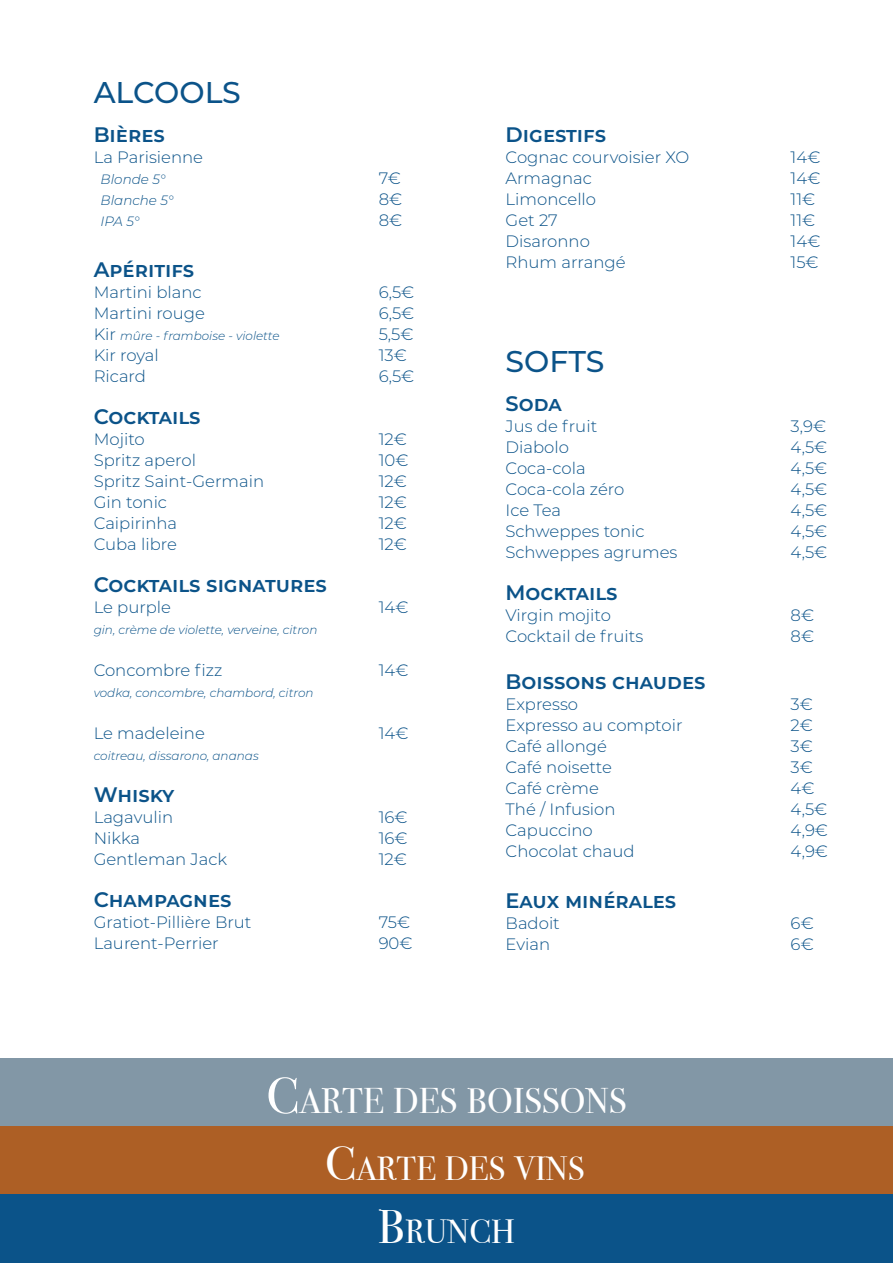
<style>
.page{position:relative;width:893px;height:1263px;background:#fff}
.page>*{position:absolute;margin:0;border:0;box-sizing:border-box;transform-origin:0 0}
.t1{font:35.7px "Bodoni Svty Two ITCTT";color:#fff}
.t2{font:33.6px/63.2px "Bodoni Svty Two ITCTT";color:#fff;text-align:center}
.t3{font:500 30px "Montserrat";color:#0b5389}
.t4{font:600 21px "Montserrat";color:#0b5389}
.t5{font:300 16.5px "Montserrat";color:#0b5389}
.t6{font:italic 300 13.5px "Montserrat";color:#0b5389}
.t7{font:italic 300 12px "Montserrat";color:#0b5389}
.s1{font-style:normal;font-size:16.5px}
.s2{font-size:51px}
.s3{font-size:48px}
</style>
<div class="page">
<div style="left:0;top:1058px;width:893px;height:68px;background:#8297a6"></div>
<div style="left:0;top:1126px;width:893px;height:69px;background:#ad5f25"></div>
<div style="left:0;top:1195px;width:893px;height:68px;background:#0b5389"></div>
<h3 class="t3" style="left:94px;top:72px;width:149px">ALCOOLS</h3>
<p class="t4" style="left:94px;top:120px;width:73px">Bières</p>
<p class="t5" style="left:94px;top:146px;width:111px">La Parisienne</p>
<p class="t6" style="left:101px;top:170px;width:66px">Blonde 5°</p>
<p class="t5" style="left:379px;top:167px;width:24px">7€</p>
<p class="t6" style="left:101px;top:191px;width:74px">Blanche 5°</p>
<p class="t5" style="left:379px;top:188px;width:25px">8€</p>
<p class="t6" style="left:101px;top:212px;width:40px">IPA 5°</p>
<p class="t5" style="left:379px;top:209px;width:25px">8€</p>
<p class="t4" style="left:94px;top:255px;width:102px">Apéritifs</p>
<p class="t5" style="left:94px;top:281px;width:110px">Martini blanc</p>
<p class="t5" style="left:379px;top:281px;width:37px">6,5€</p>
<p class="t5" style="left:94px;top:302px;width:113px">Martini rouge</p>
<p class="t5" style="left:379px;top:302px;width:37px">6,5€</p>
<p class="t7" style="left:94px;top:328px;width:187px"><span class="s1">Kir</span> mûre - framboise - violette</p>
<p class="t5" style="left:379px;top:323px;width:36px">5,5€</p>
<p class="t5" style="left:94px;top:344px;width:67px">Kir royal</p>
<p class="t5" style="left:379px;top:344px;width:30px">13€</p>
<p class="t5" style="left:94px;top:365px;width:54px">Ricard</p>
<p class="t5" style="left:379px;top:365px;width:37px">6,5€</p>
<p class="t4" style="left:94px;top:402px;width:108px">Cocktails</p>
<p class="t5" style="left:94px;top:428px;width:53px">Mojito</p>
<p class="t5" style="left:379px;top:428px;width:30px">12€</p>
<p class="t5" style="left:94px;top:449px;width:104px">Spritz aperol</p>
<p class="t5" style="left:379px;top:449px;width:31px">10€</p>
<p class="t5" style="left:94px;top:470px;width:172px">Spritz Saint-Germain</p>
<p class="t5" style="left:379px;top:470px;width:30px">12€</p>
<p class="t5" style="left:94px;top:491px;width:75px">Gin tonic</p>
<p class="t5" style="left:379px;top:491px;width:30px">12€</p>
<p class="t5" style="left:94px;top:512px;width:85px">Caipirinha</p>
<p class="t5" style="left:379px;top:512px;width:30px">12€</p>
<p class="t5" style="left:94px;top:533px;width:85px">Cuba libre</p>
<p class="t5" style="left:379px;top:533px;width:30px">12€</p>
<p class="t4" style="left:94px;top:570px;width:235px">Cocktails signatures</p>
<p class="t5" style="left:94px;top:596px;width:79px">Le purple</p>
<p class="t5" style="left:379px;top:596px;width:31px">14€</p>
<p class="t7" style="left:94px;top:622px;width:225px">gin, crème de violette, verveine, citron</p>
<p class="t5" style="left:94px;top:659px;width:130px">Concombre fizz</p>
<p class="t5" style="left:379px;top:659px;width:31px">14€</p>
<p class="t7" style="left:94px;top:685px;width:221px">vodka, concombre, chambord, citron</p>
<p class="t5" style="left:94px;top:722px;width:113px">Le madeleine</p>
<p class="t5" style="left:379px;top:722px;width:31px">14€</p>
<p class="t7" style="left:94px;top:748px;width:167px">coitreau, dissarono, ananas</p>
<p class="t4" style="left:94px;top:780px;width:82px">Whisky</p>
<p class="t5" style="left:94px;top:806px;width:81px">Lagavulin</p>
<p class="t5" style="left:379px;top:806px;width:31px">16€</p>
<p class="t5" style="left:94px;top:827px;width:48px">Nikka</p>
<p class="t5" style="left:379px;top:827px;width:31px">16€</p>
<p class="t5" style="left:94px;top:848px;width:135px">Gentleman Jack</p>
<p class="t5" style="left:379px;top:848px;width:30px">12€</p>
<p class="t4" style="left:94px;top:885px;width:139px">Champagnes</p>
<p class="t5" style="left:94px;top:911px;width:159px">Gratiot-Pillière Brut</p>
<p class="t5" style="left:379px;top:911px;width:33px">75€</p>
<p class="t5" style="left:94px;top:932px;width:127px">Laurent-Perrier</p>
<p class="t5" style="left:379px;top:932px;width:35px">90€</p>
<p class="t4" style="left:506px;top:120px;width:102px">Digestifs</p>
<p class="t5" style="left:506px;top:146px;width:185px">Cognac courvoisier XO</p>
<p class="t5" style="left:791px;top:146px;width:31px">14€</p>
<p class="t5" style="left:506px;top:167px;width:88px">Armagnac</p>
<p class="t5" style="left:791px;top:167px;width:31px">14€</p>
<p class="t5" style="left:506px;top:188px;width:92px">Limoncello</p>
<p class="t5" style="left:791px;top:188px;width:26px">11€</p>
<p class="t5" style="left:506px;top:209px;width:54px">Get 27</p>
<p class="t5" style="left:791px;top:209px;width:26px">11€</p>
<p class="t5" style="left:506px;top:230px;width:86px">Disaronno</p>
<p class="t5" style="left:791px;top:230px;width:31px">14€</p>
<p class="t5" style="left:506px;top:251px;width:121px">Rhum arrangé</p>
<p class="t5" style="left:791px;top:251px;width:30px">15€</p>
<h3 class="t3" style="left:506px;top:341px;width:100px">SOFTS</h3>
<p class="t4" style="left:506px;top:389px;width:58px">Soda</p>
<p class="t5" style="left:506px;top:415px;width:93px">Jus de fruit</p>
<p class="t5" style="left:791px;top:415px;width:37px">3,9€</p>
<p class="t5" style="left:506px;top:436px;width:65px">Diabolo</p>
<p class="t5" style="left:791px;top:436px;width:38px">4,5€</p>
<p class="t5" style="left:506px;top:457px;width:82px">Coca-cola</p>
<p class="t5" style="left:791px;top:457px;width:38px">4,5€</p>
<p class="t5" style="left:506px;top:478px;width:120px">Coca-cola zéro</p>
<p class="t5" style="left:791px;top:478px;width:38px">4,5€</p>
<p class="t5" style="left:506px;top:499px;width:57px">Ice Tea</p>
<p class="t5" style="left:791px;top:499px;width:38px">4,5€</p>
<p class="t5" style="left:506px;top:520px;width:141px">Schweppes tonic</p>
<p class="t5" style="left:791px;top:520px;width:38px">4,5€</p>
<p class="t5" style="left:506px;top:541px;width:173px">Schweppes agrumes</p>
<p class="t5" style="left:791px;top:541px;width:38px">4,5€</p>
<p class="t4" style="left:506px;top:578px;width:113px">Mocktails</p>
<p class="t5" style="left:506px;top:604px;width:107px">Virgin mojito</p>
<p class="t5" style="left:791px;top:604px;width:25px">8€</p>
<p class="t5" style="left:506px;top:625px;width:139px">Cocktail de fruits</p>
<p class="t5" style="left:791px;top:625px;width:25px">8€</p>
<p class="t4" style="left:506px;top:666px;width:201px">Boissons chaudes</p>
<p class="t5" style="left:506px;top:693px;width:74px">Expresso</p>
<p class="t5" style="left:791px;top:693px;width:24px">3€</p>
<p class="t5" style="left:506px;top:714px;width:178px">Expresso au comptoir</p>
<p class="t5" style="left:791px;top:714px;width:24px">2€</p>
<p class="t5" style="left:506px;top:735px;width:103px">Café allongé</p>
<p class="t5" style="left:791px;top:735px;width:24px">3€</p>
<p class="t5" style="left:506px;top:756px;width:108px">Café noisette</p>
<p class="t5" style="left:791px;top:756px;width:24px">3€</p>
<p class="t5" style="left:506px;top:777px;width:95px">Café crème</p>
<p class="t5" style="left:791px;top:777px;width:26px">4€</p>
<p class="t5" style="left:506px;top:798px;width:111px">Thé / Infusion</p>
<p class="t5" style="left:791px;top:798px;width:38px">4,5€</p>
<p class="t5" style="left:506px;top:819px;width:89px">Capuccino</p>
<p class="t5" style="left:791px;top:819px;width:39px">4,9€</p>
<p class="t5" style="left:506px;top:840px;width:131px">Chocolat chaud</p>
<p class="t5" style="left:791px;top:840px;width:39px">4,9€</p>
<p class="t4" style="left:506px;top:885px;width:172px">Eaux minérales</p>
<p class="t5" style="left:506px;top:912px;width:56px">Badoit</p>
<p class="t5" style="left:791px;top:912px;width:25px">6€</p>
<p class="t5" style="left:506px;top:933px;width:46px">Evian</p>
<p class="t5" style="left:791px;top:933px;width:25px">6€</p>
<h1 class="t1" style="left:266px;top:1080px;width:362px"><span class="s2">C</span>ARTE DES BOISSONS</h1>
<h2 class="t2" style="left:325px;top:1137px;width:261px"><span class="s3">C</span>ARTE DES VINS<br><span class="s3">B</span>RUNCH</h2>
</div>
